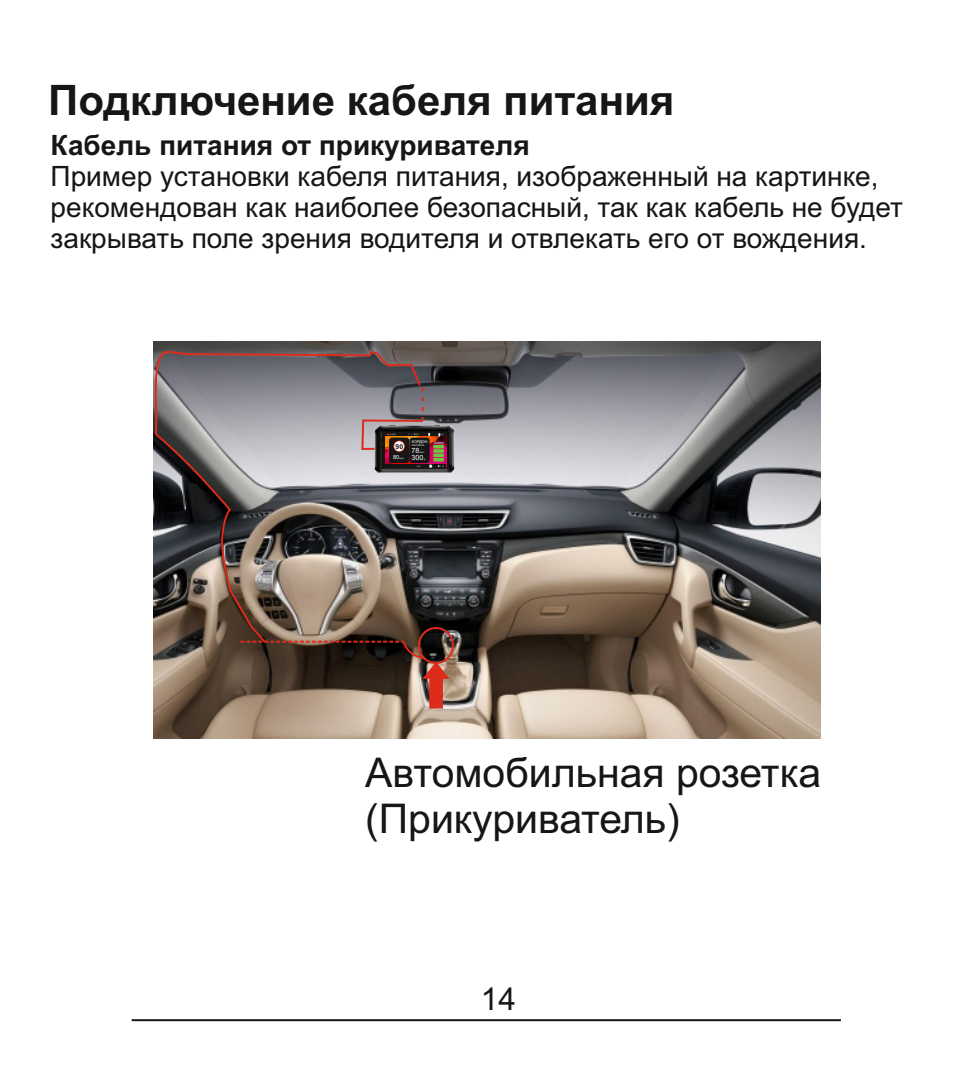
<style>
.page{position:relative;width:973px;height:1072px;background:#fff}
.page>*{position:absolute;margin:0;border:0;box-sizing:border-box;transform-origin:0 0}
.t1{font:700 42px "Arial";color:#151616}
.t2{font:40.95px/45.9px "Arial";color:#151616}
.t3{font:31.5px "Arial";color:#151616}
.t4{font:28px/31.2px "Arial";color:#151616}
.t5{font:700 28px "Arial";color:#151616}
.t6{font:7px/7px "Arial";color:#fff}
.t7{font:700 7px "Arial";color:#151616}
.t8{font:5.6px "Arial";color:#fff}
.t9{font:3.85px "Arial";color:#fff}
</style>
<div class="page">
<img style="left:154px;top:342px;width:666px;height:396px">
<svg style="left:153px;top:349px;width:269px;height:295px"></svg>
<div style="left:418px;top:627px;width:36px;height:37px;border:2px solid #dd2b1c;border-radius:50%"></div>
<svg style="left:240px;top:639px;width:209px;height:69px"></svg>
<img style="left:373px;top:423px;width:83px;height:54px">
<img style="left:360px;top:387px;width:88px;height:82px">
<hr style="left:132px;top:1019px;width:708px;height:2px;background:#151616">
<h1 class="t1" style="left:48px;top:85px;width:627px">Подключение кабеля питания</h1>
<p class="t5" style="left:51px;top:134px;width:480px">Кабель питания от прикуривателя</p>
<p class="t4" style="left:51px;top:163px;width:853px">Пример установки кабеля питания, изображенный на картинке, рекомендован как наиболее безопасный, так как кабель не будет закрывать поле зрения водителя и отвлекать его от вождения.</p>
<p class="t7" style="left:395px;top:443px;width:9px">90</p>
<p class="t8" style="left:393px;top:455px;width:8px">80</p>
<p class="t9" style="left:412px;top:440px;width:17px">КОРДОН</p>
<p class="t6" style="left:411px;top:448px;width:13px">78<br>300</p>
<h2 class="t2" style="left:365px;top:753px;width:457px">Автомобильная розетка (Прикуриватель)</h2>
<p class="t3" style="left:480px;top:987px;width:37px">14</p>
</div>
